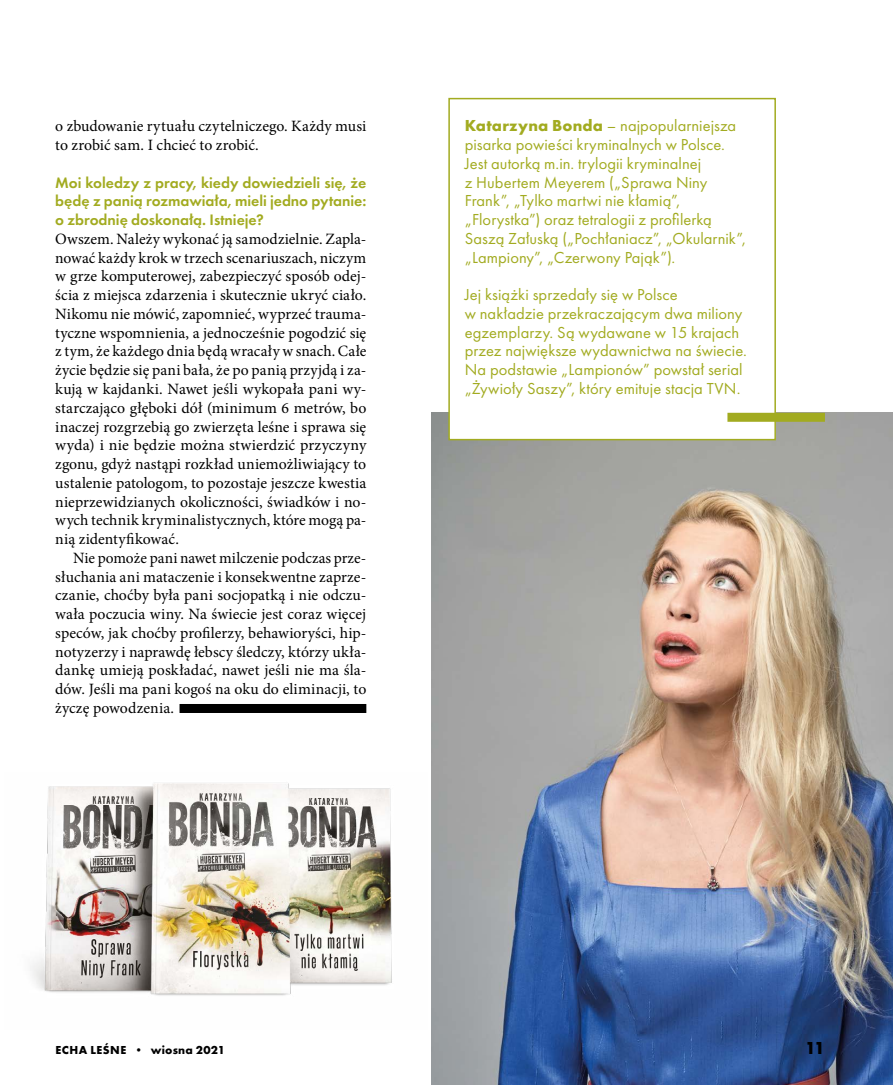
<style>
.page{position:relative;width:893px;height:1085px;background:#fff}
.page>*{position:absolute;margin:0;border:0;box-sizing:border-box;transform-origin:0 0}
.t1{font:700 18px "Futura PT";color:#000}
.t2{font:16.5px/18.8px "Futura PT";letter-spacing:.005em;color:#a2ab20}
.t3{font:15.75px/18.8px "Minion Pro";letter-spacing:.005em;color:#000}
.t4{font:600 15.75px "Futura PT";color:#a2ab20}
.t5{font:700 12px "Futura PT";letter-spacing:.03em;color:#000}
.s1{font-weight:700}
</style>
<div class="page">
<img style="left:432px;top:413px;width:461px;height:671px">
<div style="left:449px;top:99px;width:326px;height:340px;background:#fff"></div>
<div style="left:448px;top:98px;width:328px;height:342px;border:2px solid #a2ab20"></div>
<div style="left:727px;top:413px;width:98px;height:9px;background:#a2ab20"></div>
<div style="left:180px;top:704px;width:186px;height:9px;background:#000"></div>
<img style="left:30px;top:783px;width:362px;height:213px">
<p class="t3" style="left:55px;top:117px;width:313px">o zbudowanie rytuału czytelniczego. Każdy musi to zrobić sam. I chcieć to zrobić.</p>
<p class="t4" style="left:55px;top:172px;width:313px">Moi koledzy z pracy, kiedy dowiedzieli się, że</p>
<p class="t4" style="left:55px;top:191px;width:313px">będę z panią rozmawiała, mieli jedno pytanie:</p>
<p class="t4" style="left:55px;top:210px;width:210px">o zbrodnię doskonałą. Istnieje?</p>
<p class="t3" style="left:55px;top:229px;width:313px">Owszem. Należy wykonać ją samodzielnie. Zapla-</p>
<p class="t3" style="left:55px;top:248px;width:313px">nować każdy krok w trzech scenariuszach, niczym</p>
<p class="t3" style="left:55px;top:267px;width:313px">w grze komputerowej, zabezpieczyć sposób odej-</p>
<p class="t3" style="left:55px;top:286px;width:313px">ścia z miejsca zdarzenia i skutecznie ukryć ciało.</p>
<p class="t3" style="left:55px;top:304px;width:313px">Nikomu nie mówić, zapomnieć, wyprzeć trauma-</p>
<p class="t3" style="left:55px;top:323px;width:313px">tyczne wspomnienia, a jednocześnie pogodzić się</p>
<p class="t3" style="left:55px;top:342px;width:313px">z tym, że każdego dnia będą wracały w snach. Całe</p>
<p class="t3" style="left:55px;top:361px;width:313px">życie będzie się pani bała, że po panią przyjdą i za-</p>
<p class="t3" style="left:55px;top:379px;width:313px">kują w kajdanki. Nawet jeśli wykopała pani wy-</p>
<p class="t3" style="left:55px;top:398px;width:313px">starczająco głęboki dół (minimum 6 metrów, bo</p>
<p class="t3" style="left:55px;top:417px;width:313px">inaczej rozgrzebią go zwierzęta leśne i sprawa się</p>
<p class="t3" style="left:55px;top:436px;width:313px">wyda) i nie będzie można stwierdzić przyczyny</p>
<p class="t3" style="left:55px;top:454px;width:313px">zgonu, gdyż nastąpi rozkład uniemożliwiający to</p>
<p class="t3" style="left:55px;top:473px;width:313px">ustalenie patologom, to pozostaje jeszcze kwestia</p>
<p class="t3" style="left:55px;top:492px;width:313px">nieprzewidzianych okoliczności, świadków i no-</p>
<p class="t3" style="left:55px;top:511px;width:313px">wych technik kryminalistycznych, które mogą pa-</p>
<p class="t3" style="left:55px;top:529px;width:125px">nią zidentyfikować.</p>
<p class="t3" style="left:73px;top:548px;width:295px">Nie pomoże pani nawet milczenie podczas prze-</p>
<p class="t3" style="left:55px;top:567px;width:313px">słuchania ani mataczenie i konsekwentne zaprze-</p>
<p class="t3" style="left:55px;top:586px;width:313px">czanie, choćby była pani socjopatką i nie odczu-</p>
<p class="t3" style="left:55px;top:604px;width:313px">wała poczucia winy. Na świecie jest coraz więcej</p>
<p class="t3" style="left:55px;top:623px;width:313px">speców, jak choćby profilerzy, behawioryści, hip-</p>
<p class="t3" style="left:55px;top:642px;width:313px">notyzerzy i naprawdę łebscy śledczy, którzy ukła-</p>
<p class="t3" style="left:55px;top:661px;width:313px">dankę umieją poskładać, nawet jeśli nie ma śla-</p>
<p class="t3" style="left:55px;top:679px;width:313px">dów. Jeśli ma pani kogoś na oku do eliminacji, to</p>
<p class="t3" style="left:55px;top:698px;width:120px">życzę powodzenia.</p>
<p class="t2" style="left:465px;top:116px;width:283px"><span class="s1">Katarzyna Bonda</span> – najpopularniejsza pisarka powieści kryminalnych w Polsce.<br>Jest autorką m.in. trylogii kryminalnej<br>z Hubertem Meyerem („Sprawa Niny Frank”, „Tylko martwi nie kłamią”, „Florystka”) oraz tetralogii z profilerką Saszą Załuską („Pochłaniacz”, „Okularnik”, „Lampiony”, „Czerwony Pająk”).</p>
<p class="t2" style="left:465px;top:285px;width:284px">Jej książki sprzedały się w Polsce<br>w nakładzie przekraczającym dwa miliony egzemplarzy. Są wydawane w 15 krajach przez największe wydawnictwa na świecie.<br>Na podstawie „Lampionów” powstał serial „Żywioły Saszy”, który emituje stacja TVN.</p>
<p class="t5" style="left:55px;top:1042px;width:171px">ECHA LEŚNE • wiosna 2021</p>
<p class="t1" style="left:805px;top:1035px;width:21px">11</p>
</div>
